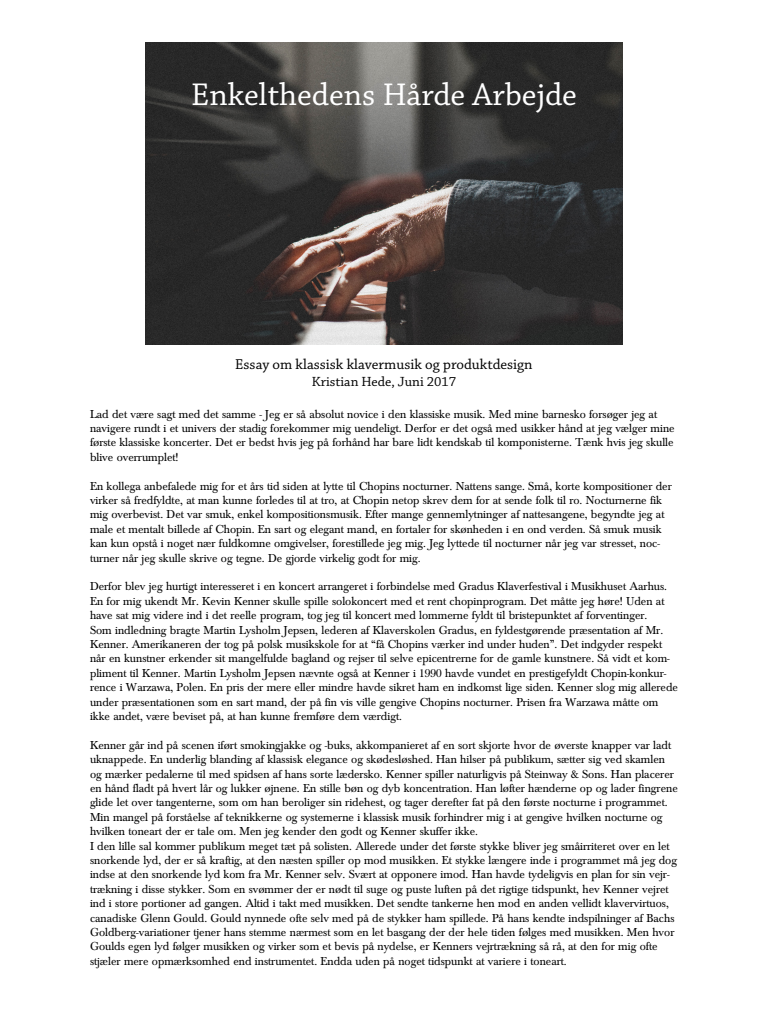
<style>
.page{position:relative;width:768px;height:1024px;background:#fff}
.page>*{position:absolute;margin:0;border:0;box-sizing:border-box;transform-origin:0 0}
.t1{font:33px "Chaparral Pro";color:#fff}
.t2{font:15px "Chaparral Pro";color:#000}
.t3{font:14px "Chaparral Pro";color:#000}
.t4{font:12px/14.4px "Baskerville";color:#000}
</style>
<div class="page">
<img style="left:145px;top:43px;width:478px;height:302px">
<p class="t1" style="left:191px;top:76px;width:387px">Enkelthedens Hårde Arbejde</p>
<p class="t2" style="left:235px;top:356px;width:299px">Essay om klassisk klavermusik og produktdesign</p>
<p class="t3" style="left:312px;top:374px;width:146px">Kristian Hede, Juni 2017</p>
<p class="t4" style="left:90px;top:407px;width:586px">Lad det være sagt med det samme - Jeg er så absolut novice i den klassiske musik. Med mine barnesko forsøger jeg at navigere rundt i et univers der stadig forekommer mig uendeligt. Derfor er det også med usikker hånd at jeg vælger mine første klassiske koncerter. Det er bedst hvis jeg på forhånd har bare lidt kendskab til komponisterne. Tænk hvis jeg skulle blive overrumplet!</p>
<p class="t4" style="left:90px;top:479px;width:583px">En kollega anbefalede mig for et års tid siden at lytte til Chopins nocturner. Nattens sange. Små, korte kompositioner der virker så fredfyldte, at man kunne forledes til at tro, at Chopin netop skrev dem for at sende folk til ro. Nocturnerne fik mig overbevist. Det var smuk, enkel kompositionsmusik. Efter mange gennemlytninger af nattesangene, begyndte jeg at male et mentalt billede af Chopin. En sart og elegant mand, en fortaler for skønheden i en ond verden. Så smuk musik kan kun opstå i noget nær fuldkomne omgivelser, forestillede jeg mig. Jeg lyttede til nocturner når jeg var stresset, noc&shy;turner når jeg skulle skrive og tegne. De gjorde virkelig godt for mig.</p>
<p class="t4" style="left:90px;top:580px;width:579px">Derfor blev jeg hurtigt interesseret i en koncert arrangeret i forbindelse med Gradus Klaverfestival i Musikhuset Aarhus.<br>En for mig ukendt Mr. Kevin Kenner skulle spille solokoncert med et rent chopinprogram. Det måtte jeg høre! Uden at have sat mig videre ind i det reelle program, tog jeg til koncert med lommerne fyldt til bristepunktet af forventinger.</p>
<p class="t4" style="left:90px;top:623px;width:590px">Som indledning bragte Martin Lysholm Jepsen, lederen af Klaverskolen Gradus, en fyldestgørende præsentation af Mr.<br>Kenner. Amerikaneren der tog på polsk musikskole for at “få Chopins værker ind under huden”. Det indgyder respekt når en kunstner erkender sit mangelfulde bagland og rejser til selve epicentrerne for de gamle kunstnere. Så vidt et kom&shy;pliment til Kenner. Martin Lysholm Jepsen nævnte også at Kenner i 1990 havde vundet en prestigefyldt Chopin-konkur&shy;rence i Warzawa, Polen. En pris der mere eller mindre havde sikret ham en indkomst lige siden. Kenner slog mig allerede under præsentationen som en sart mand, der på fin vis ville gengive Chopins nocturner. Prisen fra Warzawa måtte om ikke andet, være beviset på, at han kunne fremføre dem værdigt.</p>
<p class="t4" style="left:90px;top:738px;width:589px">Kenner går ind på scenen iført smokingjakke og -buks, akkompanieret af en sort skjorte hvor de øverste knapper var ladt uknappede. En underlig blanding af klassisk elegance og skødesløshed. Han hilser på publikum, sætter sig ved skamlen og mærker pedalerne til med spidsen af hans sorte lædersko. Kenner spiller naturligvis på Steinway &amp; Sons. Han placerer en hånd fladt på hvert lår og lukker øjnene. En stille bøn og dyb koncentration. Han løfter hænderne op og lader fingrene glide let over tangenterne, som om han beroliger sin ridehest, og tager derefter fat på den første nocturne i programmet.<br>Min mangel på forståelse af teknikkerne og systemerne i klassisk musik forhindrer mig i at gengive hvilken nocturne og hvilken toneart der er tale om. Men jeg kender den godt og Kenner skuffer ikke.</p>
<p class="t4" style="left:90px;top:839px;width:589px">I den lille sal kommer publikum meget tæt på solisten. Allerede under det første stykke bliver jeg småirriteret over en let snorkende lyd, der er så kraftig, at den næsten spiller op mod musikken. Et stykke længere inde i programmet må jeg dog indse at den snorkende lyd kom fra Mr. Kenner selv. Svært at opponere imod. Han havde tydeligvis en plan for sin vejr&shy;trækning i disse stykker. Som en svømmer der er nødt til suge og puste luften på det rigtige tidspunkt, hev Kenner vejret ind i store portioner ad gangen. Altid i takt med musikken. Det sendte tankerne hen mod en anden vellidt klavervirtuos, canadiske Glenn Gould. Gould nynnede ofte selv med på de stykker ham spillede. På hans kendte indspilninger af Bachs Goldberg-variationer tjener hans stemme nærmest som en let basgang der der hele tiden følges med musikken. Men hvor Goulds egen lyd følger musikken og virker som et bevis på nydelse, er Kenners vejrtrækning så rå, at den for mig ofte stjæler mere opmærksomhed end instrumentet. Endda uden på noget tidspunkt at variere i toneart.</p>
</div>
